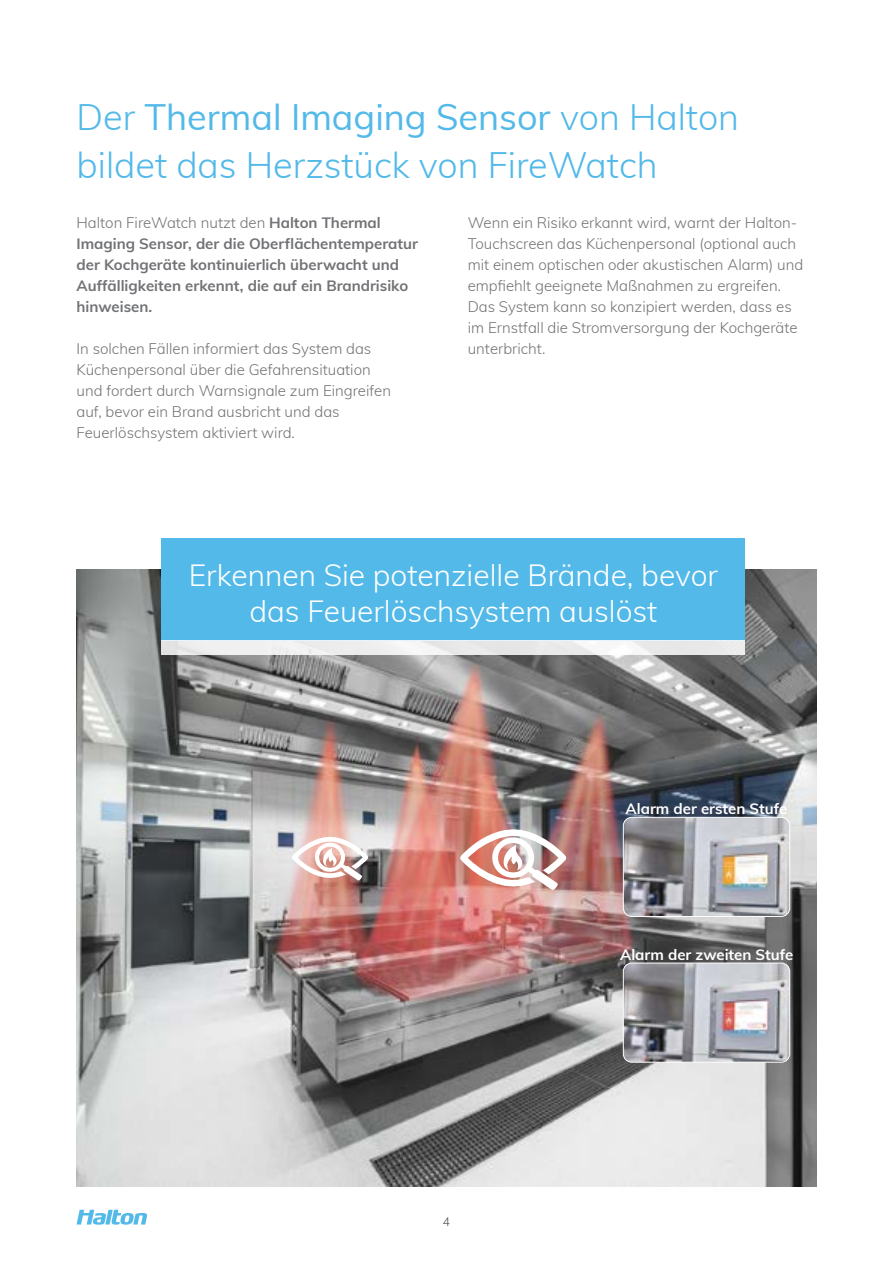
<style>
.page{position:relative;width:893px;height:1263px;background:#fff}
.page>*{position:absolute;margin:0;border:0;box-sizing:border-box;transform-origin:0 0}
.t1{font:300 36px/48px "Muli";color:#52b9e9}
.t2{font:300 30px/36px "Muli";color:#fff;text-align:center}
.t3{font:300 15px/21px "Muli";color:#717275}
.t4{font:700 15px/21px "Muli";color:#717275}
.t5{font:700 15px "Muli";color:#fff}
.t6{font:300 12px "Muli";color:#4d4d4f}
.s1{font-weight:400}
.s2{font-weight:300}
</style>
<div class="page">
<svg style="left:77px;top:1210px;width:70px;height:15px"></svg>
<img style="left:77px;top:570px;width:739px;height:616px">
<div style="left:162px;top:538px;width:583px;height:102px;background:#52b9e9"></div>
<div style="left:162px;top:640px;width:583px;height:15px;background:#ececec"></div>
<svg style="left:292px;top:837px;width:76px;height:43px"></svg>
<img style="left:460px;top:829px;width:106px;height:61px">
<img style="left:623px;top:817px;width:167px;height:99px">
<div style="left:623px;top:817px;width:167px;height:100px;border:1px solid #fff;border-radius:9px"></div>
<img style="left:623px;top:963px;width:167px;height:99px">
<div style="left:623px;top:963px;width:167px;height:99px;border:1px solid #fff;border-radius:9px"></div>
<p class="t1" style="left:77px;top:91px;width:664px">Der <span class="s1">Thermal Imaging Sensor</span> von Halton bildet das Herzstück von FireWatch</p>
<p class="t4" style="left:77px;top:211px;width:343px"><span class="s2">Halton FireWatch nutzt den</span> Halton Thermal Imaging Sensor, der die Oberflächentemperatur der Kochgeräte kontinuierlich überwacht und Auffälligkeiten erkennt, die auf ein Brandrisiko hinweisen.</p>
<p class="t3" style="left:77px;top:337px;width:316px">In solchen Fällen informiert das System das Küchenpersonal über die Gefahrensituation und fordert durch Warnsignale zum Eingreifen auf, bevor ein Brand ausbricht und das Feuerlöschsystem aktiviert wird.</p>
<p class="t3" style="left:468px;top:211px;width:337px">Wenn ein Risiko erkannt wird, warnt der Halton-Touchscreen das Küchenpersonal (optional auch mit einem optischen oder akustischen Alarm) und empfiehlt geeignete Maßnahmen zu ergreifen.</p>
<p class="t3" style="left:468px;top:295px;width:331px">Das System kann so konzipiert werden, dass es im Ernstfall die Stromversorgung der Kochgeräte unterbricht.</p>
<p class="t2" style="left:189px;top:556px;width:531px">Erkennen Sie potenzielle Brände, bevor das Feuerlöschsystem auslöst</p>
<p class="t5" style="left:626px;top:797px;width:163px">Alarm der ersten Stufe</p>
<p class="t6" style="left:443px;top:1213px;width:9px">4</p>
<p class="t5" style="left:620px;top:943px;width:175px">Alarm der zweiten Stufe</p>
</div>
